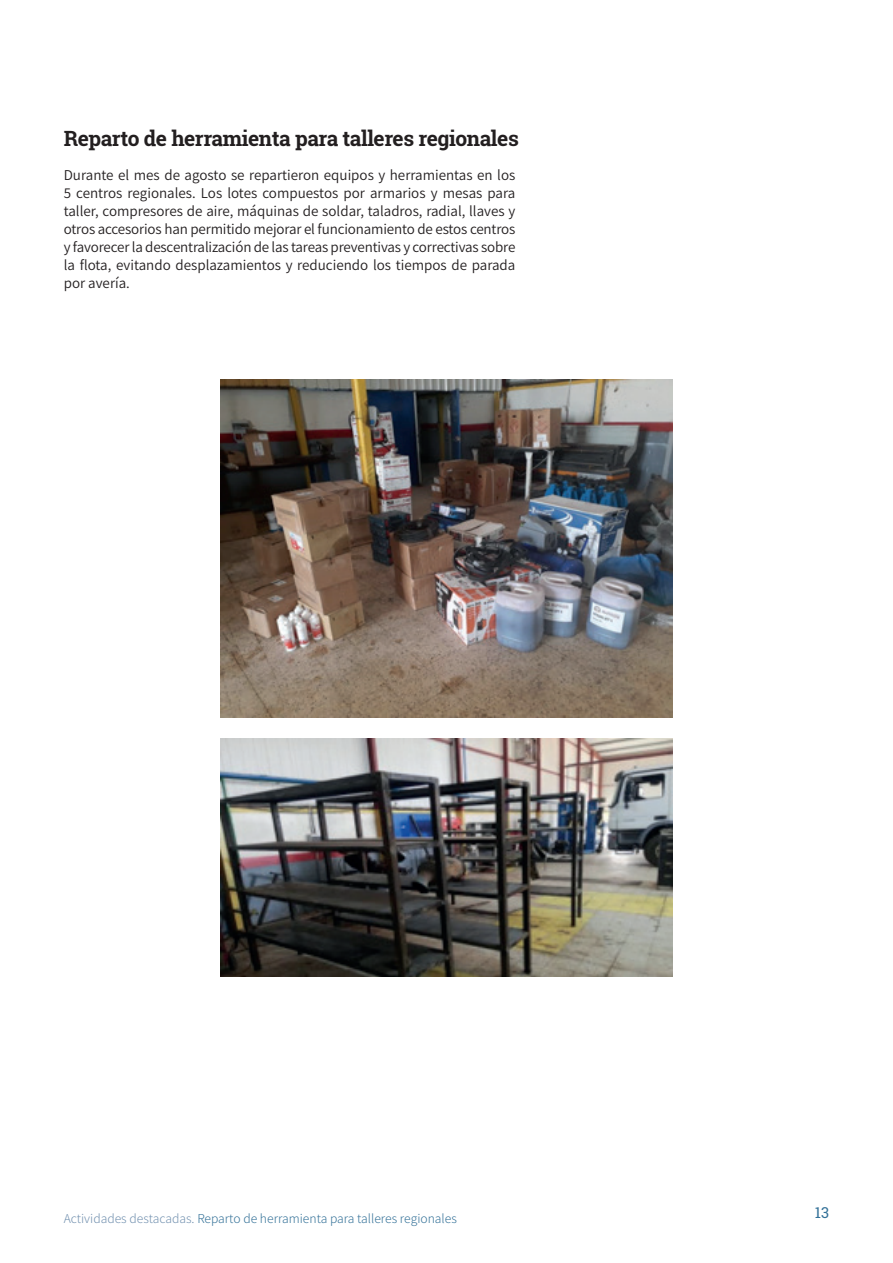
<style>
.page{position:relative;width:893px;height:1263px;background:#fff}
.page>*{position:absolute;margin:0;border:0;box-sizing:border-box;transform-origin:0 0}
.títulos_noticias{font:700 21px "Roboto Slab";letter-spacing:-.02em;color:#231f20}
.texto_corrido{font:15px/18px "Assistant";color:#231f20;text-align:justify}
.t1{font:15px "Roboto Slab";color:#337198}
.epígrafe{font:300 13.5px "Assistant";color:#337198}
.s1{color:#7190af}
</style>
<div class="page">
<img style="left:221px;top:379px;width:451px;height:339px">
<img style="left:221px;top:738px;width:451px;height:238px">
<p class="títulos_noticias" style="left:64px;top:124px;width:457px">Reparto de herramienta para talleres regionales</p>
<p class="texto_corrido" style="left:64px;top:165px;width:453px">Durante el mes de agosto se repartieron equipos y herramientas en los 5 centros regionales. Los lotes compuestos por armarios y mesas para taller, compresores de aire, máquinas de soldar, taladros, radial, llaves y otros accesorios han permitido mejorar el funcionamiento de estos centros y favorecer la descentralización de las tareas preventivas y correctivas sobre la flota, evitando desplazamientos y reduciendo los tiempos de parada por avería.</p>
<p class="epígrafe" style="left:64px;top:1209px;width:395px"><span class="s1">Actividades destacadas.</span> Reparto de herramienta para talleres regionales</p>
<p class="t1" style="left:815px;top:1202px;width:16px">13</p>
</div>
